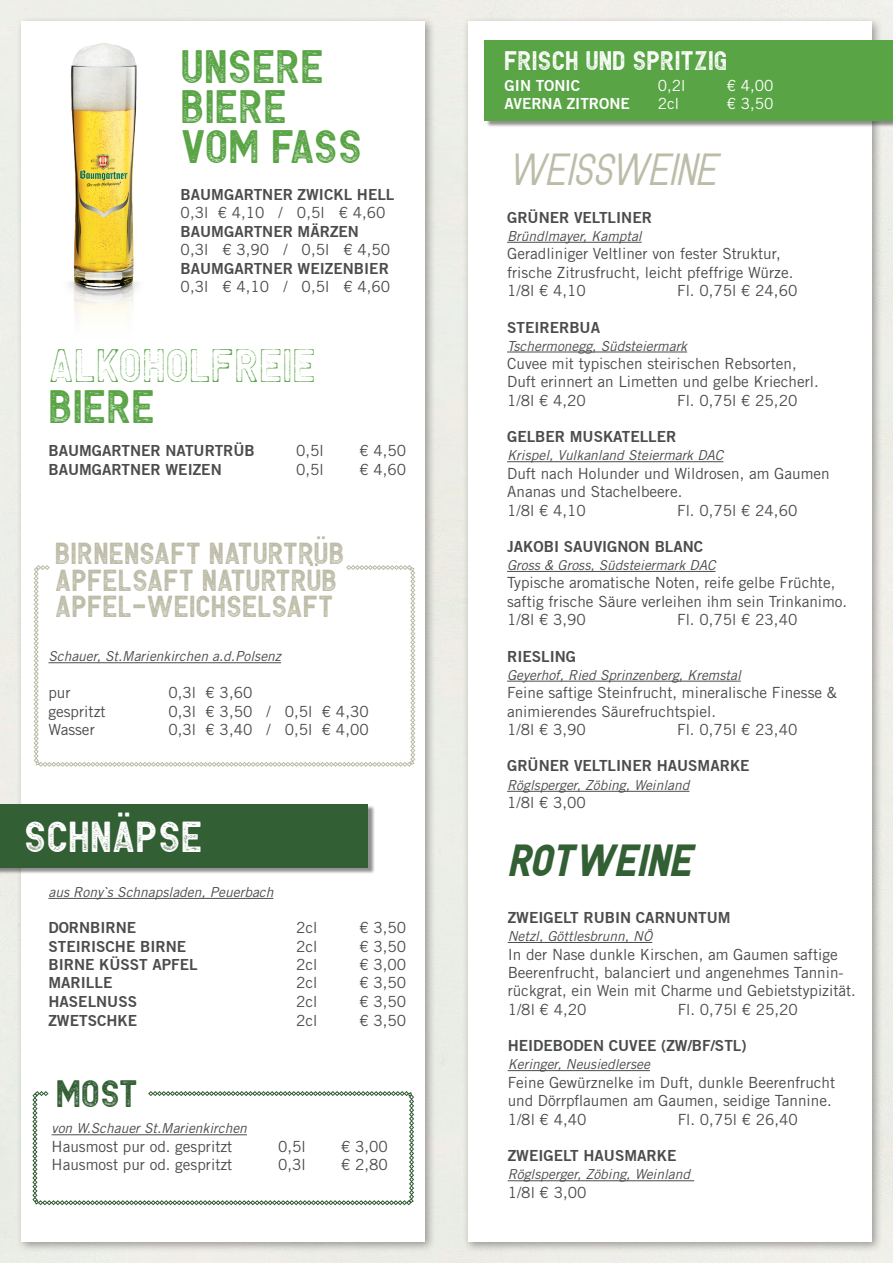
<style>
.page{position:relative;width:893px;height:1263px;background:#fff}
.page>*{position:absolute;margin:0;border:0;box-sizing:border-box;transform-origin:0 0}
.t1{font:47.1px/40.3px "Hikou Rough";color:#59a445}
.t2{font:47.1px "Hikou Corroded";color:#59a445}
.t3{font:italic 300 45px "Hikou";color:#bdbca8}
.t4{font:italic 45px "Hikou";color:#335f35}
.t5{font:43.65px "Hikou Rough";color:#fff}
.t6{font:38.4px "Hikou Rough";color:#335f35}
.t7{font:30.6px/26.2px "Hikou Rough";color:#bdbca8}
.t8{font:27px "Hikou Rough";color:#fff}
.t9{font:15.3px/18.5px "Trade Gothic LT Std";color:#4b4c4d}
.t10{font:700 15.3px "Trade Gothic No.2";color:#4b4c4d}
.t11{font:700 15.3px "Trade Gothic No.2";color:#fff}
.t12{font:15.3px "Trade Gothic LT Std";color:#fff}
.t13{font:italic 13.8px "Trade Gothic LT Std";color:#4b4c4d}
</style>
<div class="page">
<div style="left:16px;top:16px;width:421px;height:1237px;background:#231f20;opacity:.4"></div>
<div style="left:21px;top:21px;width:404px;height:1221px;background:#fff"></div>
<div style="left:462px;top:16px;width:421px;height:1237px;background:#231f20;opacity:.4"></div>
<div style="left:468px;top:21px;width:404px;height:1221px;background:#fff"></div>
<hr style="left:508px;top:942px;width:144px;height:1px;background:#4b4c4d">
<hr style="left:508px;top:1070px;width:142px;height:1px;background:#4b4c4d">
<hr style="left:508px;top:1180px;width:186px;height:1px;background:#4b4c4d">
<hr style="left:507px;top:242px;width:135px;height:1px;background:#4b4c4d">
<hr style="left:507px;top:352px;width:180px;height:1px;background:#4b4c4d">
<hr style="left:507px;top:461px;width:216px;height:1px;background:#4b4c4d">
<hr style="left:507px;top:571px;width:208px;height:1px;background:#4b4c4d">
<hr style="left:507px;top:681px;width:234px;height:1px;background:#4b4c4d">
<hr style="left:507px;top:791px;width:182px;height:1px;background:#4b4c4d">
<hr style="left:48px;top:898px;width:225px;height:1px;background:#4b4c4d">
<div style="left:0;top:805px;width:375px;height:70px;background:#231f20;opacity:.5"></div>
<div style="left:0;top:804px;width:368px;height:64px;background:#335f35"></div>
<svg style="left:34px;top:565px;width:381px;height:202px"></svg>
<svg style="left:33px;top:1091px;width:381px;height:114px"></svg>
<img style="left:69px;top:43px;width:69px;height:275px">
<div style="left:486px;top:41px;width:407px;height:87px;background:#231f20;opacity:.5"></div>
<div style="left:485px;top:40px;width:408px;height:81px;background:#59a445"></div>
<h1 class="t1" style="left:181px;top:44px;width:183px">UNSERE<br>BIERE<br>VOM FASS</h1>
<p class="t10" style="left:181px;top:185px;width:215px">BAUMGARTNER ZWICKL HELL</p>
<p class="t9" style="left:181px;top:203px;width:207px">0,3l € 4,10 / 0,5l € 4,60</p>
<p class="t10" style="left:181px;top:222px;width:180px">BAUMGARTNER MÄRZEN</p>
<p class="t9" style="left:181px;top:240px;width:211px">0,3l € 3,90 / 0,5l € 4,50</p>
<p class="t10" style="left:181px;top:259px;width:210px">BAUMGARTNER WEIZENBIER</p>
<p class="t9" style="left:181px;top:277px;width:211px">0,3l € 4,10 / 0,5l € 4,60</p>
<h1 class="t2" style="left:48px;top:337px;width:269px">ALKOHOLFREIE</h1>
<h1 class="t1" style="left:48px;top:384px;width:108px">BIERE</h1>
<p class="t10" style="left:48px;top:441px;width:208px">BAUMGARTNER NATURTRÜB</p>
<p class="t9" style="left:296px;top:441px;width:29px">0,5l</p>
<p class="t9" style="left:359px;top:441px;width:48px">€ 4,50</p>
<p class="t10" style="left:48px;top:460px;width:175px">BAUMGARTNER WEIZEN</p>
<p class="t9" style="left:296px;top:460px;width:29px">0,5l</p>
<p class="t9" style="left:359px;top:460px;width:48px">€ 4,60</p>
<h3 class="t7" style="left:55px;top:539px;width:291px">BIRNENSAFT NATURTRÜB<br>APFELSAFT NATURTRÜB<br>APFEL-WEICHSELSAFT</h3>
<p class="t13" style="left:48px;top:648px;width:234px">Schauer, St.Marienkirchen a.d.Polsenz</p>
<p class="t9" style="left:48px;top:683px;width:24px">pur</p>
<p class="t9" style="left:168px;top:683px;width:85px">0,3l € 3,60</p>
<p class="t9" style="left:48px;top:702px;width:59px">gespritzt</p>
<p class="t9" style="left:168px;top:702px;width:202px">0,3l € 3,50 / 0,5l € 4,30</p>
<p class="t9" style="left:48px;top:720px;width:48px">Wasser</p>
<p class="t9" style="left:168px;top:720px;width:202px">0,3l € 3,40 / 0,5l € 4,00</p>
<h3 class="t5" style="left:24px;top:810px;width:180px">SCHNÄPSE</h3>
<p class="t13" style="left:48px;top:884px;width:226px">aus Rony`s Schnapsladen, Peuerbach</p>
<p class="t10" style="left:48px;top:917px;width:89px">DORNBIRNE</p>
<p class="t9" style="left:296px;top:918px;width:23px">2cl</p>
<p class="t9" style="left:359px;top:918px;width:48px">€ 3,50</p>
<p class="t10" style="left:48px;top:936px;width:139px">STEIRISCHE BIRNE</p>
<p class="t9" style="left:296px;top:937px;width:23px">2cl</p>
<p class="t9" style="left:359px;top:937px;width:48px">€ 3,50</p>
<p class="t10" style="left:48px;top:955px;width:151px">BIRNE KÜSST APFEL</p>
<p class="t9" style="left:296px;top:955px;width:23px">2cl</p>
<p class="t9" style="left:359px;top:955px;width:48px">€ 3,00</p>
<p class="t10" style="left:48px;top:973px;width:65px">MARILLE</p>
<p class="t9" style="left:296px;top:973px;width:23px">2cl</p>
<p class="t9" style="left:359px;top:973px;width:48px">€ 3,50</p>
<p class="t10" style="left:48px;top:992px;width:90px">HASELNUSS</p>
<p class="t9" style="left:296px;top:992px;width:23px">2cl</p>
<p class="t9" style="left:359px;top:992px;width:48px">€ 3,50</p>
<p class="t10" style="left:48px;top:1011px;width:90px">ZWETSCHKE</p>
<p class="t9" style="left:296px;top:1011px;width:23px">2cl</p>
<p class="t9" style="left:359px;top:1011px;width:48px">€ 3,50</p>
<h3 class="t6" style="left:56px;top:1070px;width:84px">MOST</h3>
<p class="t13" style="left:52px;top:1120px;width:197px">von W.Schauer St.Marienkirchen</p>
<p class="t9" style="left:52px;top:1137px;width:182px">Hausmost pur od. gespritzt</p>
<p class="t9" style="left:278px;top:1137px;width:29px">0,5l</p>
<p class="t9" style="left:341px;top:1137px;width:48px">€ 3,00</p>
<p class="t9" style="left:52px;top:1155px;width:182px">Hausmost pur od. gespritzt</p>
<p class="t9" style="left:278px;top:1155px;width:29px">0,3l</p>
<p class="t9" style="left:341px;top:1155px;width:48px">€ 2,80</p>
<h3 class="t8" style="left:504px;top:45px;width:225px">FRISCH UND SPRITZIG</h3>
<p class="t11" style="left:505px;top:76px;width:77px">GIN TONIC</p>
<p class="t12" style="left:658px;top:76px;width:29px">0,2l</p>
<p class="t12" style="left:727px;top:76px;width:48px">€ 4,00</p>
<p class="t11" style="left:505px;top:94px;width:127px">AVERNA ZITRONE</p>
<p class="t12" style="left:658px;top:94px;width:23px">2cl</p>
<p class="t12" style="left:727px;top:94px;width:48px">€ 3,50</p>
<h2 class="t3" style="left:507px;top:143px;width:211px">WEISSWEINE</h2>
<p class="t10" style="left:507px;top:208px;width:146px">GRÜNER VELTLINER</p>
<p class="t13" style="left:507px;top:228px;width:136px">Bründlmayer, Kamptal</p>
<p class="t9" style="left:507px;top:244px;width:288px">Geradliniger Veltliner von fester Struktur, frische Zitrusfrucht, leicht pfeffrige Würze.<br>1/8l € 4,10</p>
<p class="t9" style="left:677px;top:281px;width:122px">Fl. 0,75l € 24,60</p>
<p class="t10" style="left:507px;top:318px;width:94px">STEIRERBUA</p>
<p class="t13" style="left:507px;top:337px;width:182px">Tschermonegg, Südsteiermark</p>
<p class="t9" style="left:507px;top:354px;width:313px">Cuvee mit typischen steirischen Rebsorten,<br>Duft erinnert an Limetten und gelbe Kriecherl.<br>1/8l € 4,20</p>
<p class="t9" style="left:677px;top:391px;width:122px">Fl. 0,75l € 25,20</p>
<p class="t10" style="left:507px;top:427px;width:171px">GELBER MUSKATELLER</p>
<p class="t13" style="left:507px;top:447px;width:218px">Krispel, Vulkanland Steiermark DAC</p>
<p class="t9" style="left:507px;top:464px;width:324px">Duft nach Holunder und Wildrosen, am Gaumen<br>Ananas und Stachelbeere.<br>1/8l € 4,10</p>
<p class="t9" style="left:677px;top:501px;width:122px">Fl. 0,75l € 24,60</p>
<p class="t10" style="left:507px;top:537px;width:198px">JAKOBI SAUVIGNON BLANC</p>
<p class="t13" style="left:507px;top:557px;width:210px">Gross &amp; Gross, Südsteiermark DAC</p>
<p class="t9" style="left:507px;top:574px;width:342px">Typische aromatische Noten, reife gelbe Früchte, saftig frische Säure verleihen ihm sein Trinkanimo.<br>1/8l € 3,90</p>
<p class="t9" style="left:677px;top:610px;width:122px">Fl. 0,75l € 23,40</p>
<p class="t10" style="left:507px;top:647px;width:71px">RIESLING</p>
<p class="t13" style="left:507px;top:666px;width:235px">Geyerhof, Ried Sprinzenberg, Kremstal</p>
<p class="t9" style="left:507px;top:683px;width:332px">Feine saftige Steinfrucht, mineralische Finesse &amp; animierendes Säurefruchtspiel.<br>1/8l € 3,90</p>
<p class="t9" style="left:677px;top:720px;width:122px">Fl. 0,75l € 23,40</p>
<p class="t10" style="left:507px;top:756px;width:244px">GRÜNER VELTLINER HAUSMARKE</p>
<p class="t13" style="left:507px;top:777px;width:184px">Röglsperger, Zöbing, Weinland</p>
<p class="t9" style="left:507px;top:793px;width:80px">1/8l € 3,00</p>
<h2 class="t4" style="left:507px;top:831px;width:186px">ROTWEINE</h2>
<p class="t10" style="left:508px;top:908px;width:224px">ZWEIGELT RUBIN CARNUNTUM</p>
<p class="t13" style="left:508px;top:928px;width:146px">Netzl, Göttlesbrunn, NÖ</p>
<p class="t9" style="left:508px;top:945px;width:350px">In der Nase dunkle Kirschen, am Gaumen saftige Beerenfrucht, balanciert und angenehmes Tannin&shy;rückgrat, ein Wein mit Charme und Gebietstypizität.<br>1/8l € 4,20</p>
<p class="t9" style="left:678px;top:1000px;width:122px">Fl. 0,75l € 25,20</p>
<p class="t10" style="left:508px;top:1036px;width:240px">HEIDEBODEN CUVEE (ZW/BF/STL)</p>
<p class="t13" style="left:508px;top:1056px;width:144px">Keringer, Neusiedlersee</p>
<p class="t9" style="left:508px;top:1073px;width:329px">Feine Gewürznelke im Duft, dunkle Beerenfrucht und Dörrpflaumen am Gaumen, seidige Tannine.<br>1/8l € 4,40</p>
<p class="t9" style="left:678px;top:1110px;width:122px">Fl. 0,75l € 26,40</p>
<p class="t10" style="left:508px;top:1146px;width:170px">ZWEIGELT HAUSMARKE</p>
<p class="t13" style="left:508px;top:1166px;width:184px">Röglsperger, Zöbing, Weinland</p>
<p class="t9" style="left:508px;top:1183px;width:80px">1/8l € 3,00</p>
</div>
